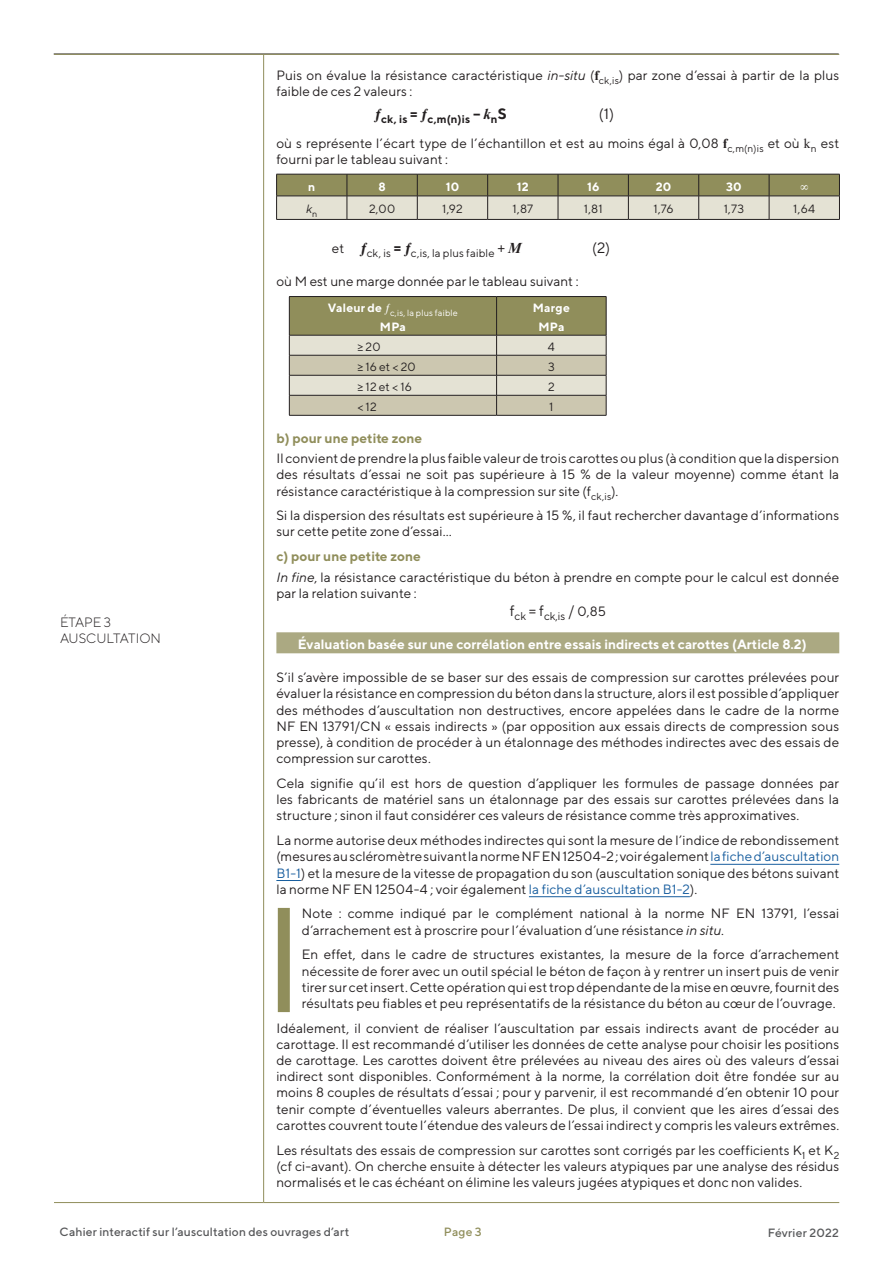
<style>
.page{position:relative;width:893px;height:1263px;background:#fff}
.page>*{position:absolute;margin:0;border:0;box-sizing:border-box;transform-origin:0 0}
.t1{font:15px "TT Norms";color:#231f20}
.t2{font:13.5px/16.2px "TT Norms";letter-spacing:.005em;color:#231f20;text-align:justify}
.t3{font:700 13.5px "TT Norms";color:#fff}
.t4{font:700 13.5px "TT Norms";color:#908e5b}
.t5{font:300 13.5px/16.5px "TT Norms";color:#231f20}
.t6{font:500 12px "TT Norms";letter-spacing:.015em;color:#57585a}
.t7{font:12px "TT Norms";letter-spacing:.015em;color:#231f20}
.t8{font:700 12px/18.6px "TT Norms";letter-spacing:.02em;color:#fff;text-align:center}
.t9{font:500 12px "TT Norms";color:#908e5b}
.t10{font:italic 12px "TT Norms";color:#231f20}
.t11{font:11.25px "TT Norms";letter-spacing:.01em;color:#231f20}
.t12{font:700 11.25px "TT Norms";color:#231f20}
.t13{font:9px "TT Norms";letter-spacing:.02em;color:#fff}
.s1{font-style:italic}
.s2{font-family:"Times New Roman";font-weight:700}
.s3{font-family:"Times New Roman"}
.s4{font-weight:700;color:#908e5b}
.s5{color:#175d9e}
</style>
<div class="page">
<hr style="left:54px;top:54px;width:210px;height:1px;background:#908e5b">
<hr style="left:264px;top:54px;width:575px;height:1px;background:#908e5b">
<hr style="left:54px;top:1202px;width:210px;height:1px;background:#908e5b">
<hr style="left:264px;top:1202px;width:575px;height:1px;background:#908e5b">
<hr style="left:263px;top:55px;width:1px;height:1147px;background:#908e5b">
<div style="left:276px;top:632px;width:563px;height:21px;background:#aba982"></div>
<hr style="left:710px;top:864px;width:129px;height:1px;background:#175d9e">
<svg style="left:276px;top:880px;width:25px;height:1px"></svg>
<hr style="left:529px;top:896px;width:161px;height:1px;background:#175d9e">
<hr style="left:276px;top:219px;width:71px;height:1px;background:#231f20">
<hr style="left:347px;top:219px;width:70px;height:1px;background:#231f20">
<hr style="left:417px;top:219px;width:71px;height:1px;background:#231f20">
<hr style="left:488px;top:219px;width:70px;height:1px;background:#231f20">
<hr style="left:558px;top:219px;width:70px;height:1px;background:#231f20">
<hr style="left:628px;top:219px;width:71px;height:1px;background:#231f20">
<hr style="left:699px;top:219px;width:70px;height:1px;background:#231f20">
<hr style="left:769px;top:219px;width:71px;height:1px;background:#231f20">
<svg style="left:289px;top:296px;width:318px;height:119px;background:#b6b398"></svg>
<hr style="left:289px;top:415px;width:208px;height:1px;background:#231f20">
<hr style="left:497px;top:415px;width:109px;height:1px;background:#231f20">
<div style="left:278px;top:908px;width:12px;height:104px;background:#908e5b"></div>
<svg style="left:276px;top:174px;width:564px;height:45px;background:#b3b193"></svg>
<p class="t5" style="left:60px;top:613px;width:103px">ÉTAPE 3<br>AUSCULTATION</p>
<p class="t2" style="left:276px;top:67px;width:564px">Puis on évalue la résistance caractéristique <span class="s1">in-situ</span> (<span class="s2">f</span><sub>ck,is</sub>) par zone d’essai à partir de la plus faible de ces 2 valeurs :</p>
<p class="t12" style="left:374px;top:112px;width:134px"><sup>ƒ</sup>ck, is <sup>=</sup> <sup>ƒ</sup>c,m(n)is <sup>–</sup> <sup>k</sup>n<sup>S</sup></p>
<p class="t1" style="left:599px;top:104px;width:17px">(1)</p>
<p class="t2" style="left:276px;top:134px;width:564px">où s représente l’écart type de l’échantillon et est au moins égal à 0,08 <span class="s2">f</span><sub>c,m(n)is</sub> et où <span class="s3">k</span><sub>n</sub> est fourni par le tableau suivant :</p>
<p class="t8" style="left:308px;top:177px;width:9px">n</p>
<p class="t8" style="left:378px;top:177px;width:9px">8</p>
<p class="t8" style="left:446px;top:177px;width:15px">10</p>
<p class="t8" style="left:517px;top:177px;width:14px">12</p>
<p class="t8" style="left:587px;top:177px;width:14px">16</p>
<p class="t8" style="left:656px;top:177px;width:17px">20</p>
<p class="t8" style="left:726px;top:177px;width:17px">30</p>
<p class="t10" style="left:306px;top:202px;width:13px">k<sub>n</sub></p>
<p class="t7" style="left:369px;top:202px;width:28px">2,00</p>
<p class="t7" style="left:442px;top:202px;width:22px">1,92</p>
<p class="t7" style="left:513px;top:202px;width:22px">1,87</p>
<p class="t7" style="left:584px;top:202px;width:20px">1,81</p>
<p class="t7" style="left:653px;top:202px;width:22px">1,76</p>
<p class="t7" style="left:724px;top:202px;width:22px">1,73</p>
<p class="t7" style="left:793px;top:202px;width:24px">1,64</p>
<p class="t11" style="left:332px;top:246px;width:191px"><sup>et</sup> <sup>ƒ</sup>ck, is <sup>=</sup> <sup>ƒ</sup>c,is, la plus faible <sup>+</sup> <sup>M</sup></p>
<p class="t1" style="left:592px;top:238px;width:20px">(2)</p>
<p class="t2" style="left:276px;top:273px;width:304px">où M est une marge donnée par le tableau suivant :</p>
<p class="t13" style="left:328px;top:307px;width:131px"><sup>Valeur</sup> <sup>de</sup> <sup>ƒ</sup>c,is, la plus faible</p>
<p class="t8" style="left:380px;top:317px;width:28px">MPa</p>
<p class="t8" style="left:533px;top:298px;width:38px">Marge<br>MPa</p>
<p class="t7" style="left:357px;top:339px;width:25px">≥ 20</p>
<p class="t7" style="left:548px;top:339px;width:9px">4</p>
<p class="t7" style="left:357px;top:359px;width:60px">≥ 16 et &lt; 20</p>
<p class="t7" style="left:548px;top:359px;width:8px">3</p>
<p class="t7" style="left:357px;top:379px;width:56px">≥ 12 et &lt; 16</p>
<p class="t7" style="left:548px;top:379px;width:8px">2</p>
<p class="t7" style="left:357px;top:399px;width:21px">&lt; 12</p>
<p class="t7" style="left:549px;top:399px;width:6px">1</p>
<p class="t4" style="left:276px;top:429px;width:147px">b) pour une petite zone</p>
<p class="t2" style="left:276px;top:450px;width:564px">Il convient de prendre la plus faible valeur de trois carottes ou plus (à condition que la dispersion des résultats d’essai ne soit pas supérieure à 15 % de la valeur moyenne) comme étant la résistance caractéristique à la compression sur site (f<sub>ck,is</sub>).</p>
<p class="t2" style="left:276px;top:507px;width:564px">Si la dispersion des résultats est supérieure à 15 %, il faut rechercher davantage d’informations sur cette petite zone d’essai…</p>
<p class="t2" style="left:276px;top:546px;width:564px;line-height:20.4px"><span class="s4">c) pour une petite zone<br></span><span class="s1">In fine</span>, la résistance caractéristique du béton à prendre en compte pour le calcul est donnée</p>
<p class="t2" style="left:276px;top:585px;width:142px">par la relation suivante :</p>
<p class="t11" style="left:510px;top:609px;width:98px"><sup>f</sup>ck <sup>=</sup> <sup>f</sup>ck,is <sup>/</sup> <sup>0,85</sup></p>
<p class="t3" style="left:298px;top:636px;width:511px">Évaluation basée sur une corrélation entre essais indirects et carottes (Article 8.2)</p>
<p class="t2" style="left:276px;top:669px;width:564px">S’il s’avère impossible de se baser sur des essais de compression sur carottes prélevées pour évaluer la résistance en compression du béton dans la structure, alors il est possible d’appliquer des méthodes d’auscultation non destructives, encore appelées dans le cadre de la norme NF EN 13791/CN « essais indirects » (par opposition aux essais directs de compression sous presse), à condition de procéder à un étalonnage des méthodes indirectes avec des essais de compression sur carottes.</p>
<p class="t2" style="left:276px;top:775px;width:564px">Cela signifie qu’il est hors de question d’appliquer les formules de passage données par les fabricants de matériel sans un étalonnage par des essais sur carottes prélevées dans la structure ; sinon il faut considérer ces valeurs de résistance comme très approximatives.</p>
<p class="t2" style="left:276px;top:832px;width:564px">La norme autorise deux méthodes indirectes qui sont la mesure de l’indice de rebondissement (mesures au scléromètre suivant la norme NF EN 12504-2 ; voir également <span class="s5">la fiche d’auscultation B1-1</span>) et la mesure de la vitesse de propagation du son (auscultation sonique des bétons suivant la norme NF EN 12504-4 ; voir également <span class="s5">la fiche d’auscultation B1-2</span>).</p>
<p class="t2" style="left:302px;top:905px;width:539px">Note : comme indiqué par le complément national à la norme NF EN 13791, l’essai d’arrachement est à proscrire pour l’évaluation d’une résistance <span class="s1">in situ</span>.</p>
<p class="t2" style="left:302px;top:946px;width:539px">En effet, dans le cadre de structures existantes, la mesure de la force d’arrachement nécessite de forer avec un outil spécial le béton de façon à y rentrer un insert puis de venir tirer sur cet insert. Cette opération qui est trop dépendante de la mise en œuvre, fournit des résultats peu fiables et peu représentatifs de la résistance du béton au cœur de l’ouvrage.</p>
<p class="t2" style="left:276px;top:1019px;width:564px">Idéalement, il convient de réaliser l’auscultation par essais indirects avant de procéder au carottage. Il est recommandé d’utiliser les données de cette analyse pour choisir les positions de carottage. Les carottes doivent être prélevées au niveau des aires où des valeurs d’essai indirect sont disponibles. Conformément à la norme, la corrélation doit être fondée sur au moins 8 couples de résultats d’essai ; pour y parvenir, il est recommandé d’en obtenir 10 pour tenir compte d’éventuelles valeurs aberrantes. De plus, il convient que les aires d’essai des carottes couvrent toute l’étendue des valeurs de l’essai indirect y compris les valeurs extrêmes.</p>
<p class="t2" style="left:276px;top:1141px;width:564px">Les résultats des essais de compression sur carottes sont corrigés par les coefficients K<sub>1</sub> et K<sub>2 </sub>(cf ci-avant). On cherche ensuite à détecter les valeurs atypiques par une analyse des résidus normalisés et le cas échéant on élimine les valeurs jugées atypiques et donc non valides.</p>
<p class="t6" style="left:60px;top:1224px;width:291px">Cahier interactif sur l’auscultation des ouvrages d’art</p>
<p class="t9" style="left:444px;top:1224px;width:39px">Page 3</p>
<p class="t6" style="left:768px;top:1225px;width:73px">Février 2022</p>
</div>
